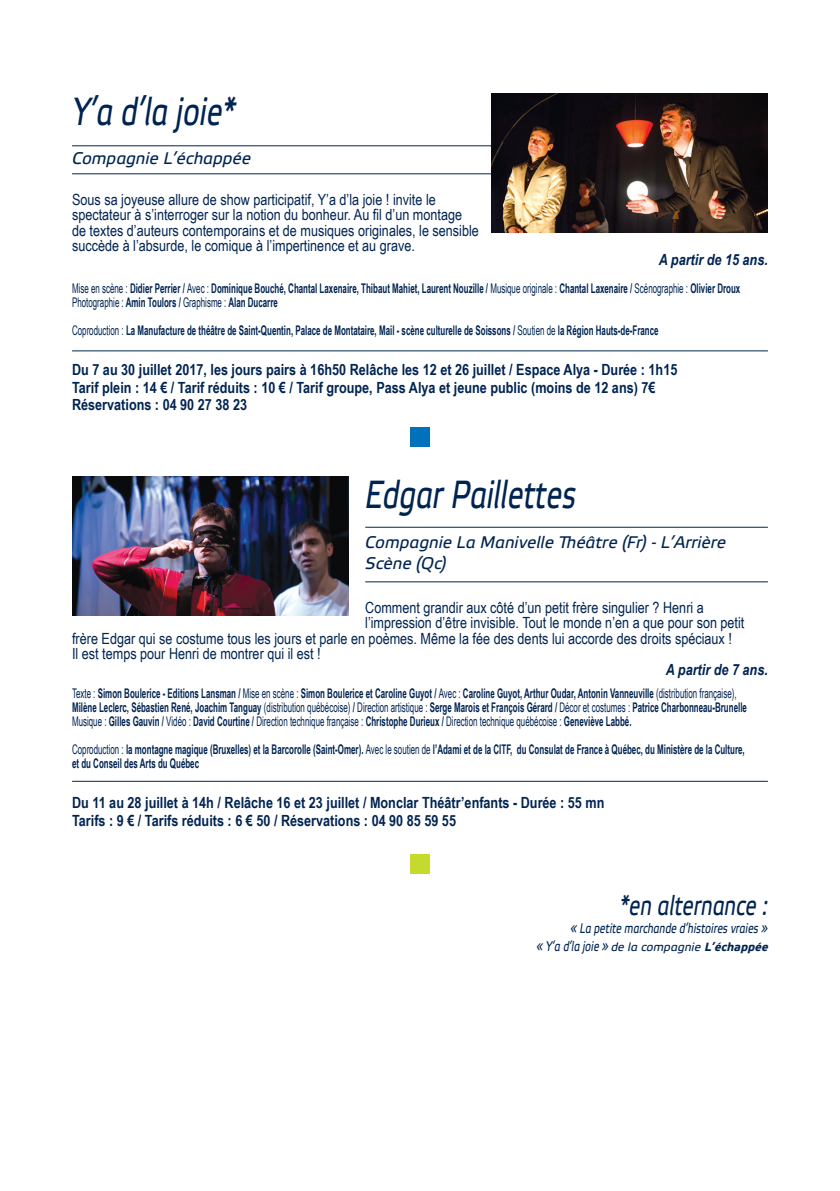
<style>
.page{position:relative;width:840px;height:1191px;background:#fff}
.page>*{position:absolute;margin:0;border:0;box-sizing:border-box;transform-origin:0 0}
.t1{font:italic 39.2px "Etelka Text";color:#002451;scale:.73 1}
.t2{font:italic 27.8px "Etelka Text";color:#002451;scale:.73 1}
.t3{font:italic 16.8px/21px "Etelka Text";color:#002451}
.t4{font:15.4px/15.4px "Arial Narrow";color:#002451}
.t5{font:700 15.4px/17.4px "Arial Narrow";color:#002451}
.t6{font:italic 700 15.4px "Arial Narrow";color:#002451}
.t7{font:italic 14px/17.8px "Etelka Text";color:#002451;text-align:right;scale:.73 1}
.t8{font:700 13.4px/14px "Arial Narrow";color:#002451;scale:.73 1}
.s1{font-weight:400}
.s2{font-size:12px}
.s3{font-weight:700;font-size:12px}
</style>
<div class="page">
<div style="left:410px;top:427px;width:19px;height:19px;background:#0072bc"></div>
<div style="left:410px;top:854px;width:19px;height:20px;background:#c6d92d"></div>
<hr style="left:72px;top:145px;width:419px;height:1px;background:#002451">
<hr style="left:72px;top:173px;width:419px;height:1px;background:#002451">
<hr style="left:72px;top:350px;width:695px;height:1px;background:#002451">
<img style="left:491px;top:93px;width:276px;height:139px">
<hr style="left:365px;top:527px;width:402px;height:1px;background:#002451">
<hr style="left:365px;top:581px;width:402px;height:1px;background:#002451">
<hr style="left:72px;top:781px;width:695px;height:1px;background:#002451">
<img style="left:72px;top:476px;width:276px;height:139px">
<h1 class="t1" style="left:72px;top:89px;width:225px">Y’a d’la joie*</h1>
<p class="t3" style="left:72px;top:149px;width:180px">Compagnie L’échappée</p>
<p class="t4" style="left:72px;top:192px;width:408px">Sous sa joyeuse allure de show participatif, Y’a d’la joie ! invite le spectateur à s’interroger sur la notion du bonheur. Au fil d’un montage de textes d’auteurs contemporains et de musiques originales, le sensible succède à l’absurde, le comique à l’impertinence et au grave.</p>
<p class="t6" style="left:658px;top:251px;width:110px">A partir de 15 ans.</p>
<p class="t8" style="left:72px;top:281px;width:916px"><span class="s1">Mise en scène :</span> Didier Perrier / <span class="s1">Avec :</span> Dominique Bouché, Chantal Laxenaire, Thibaut Mahiet, Laurent Nouzille / <span class="s1">Musique originale :</span> Chantal Laxenaire / <span class="s1">Scénographie :</span> Olivier Droux<br><span class="s1">Photographie :</span> Amin Toulors / <span class="s1">Graphisme :</span> Alan Ducarre</p>
<p class="t8" style="left:72px;top:323px;width:804px"><span class="s1">Coproduction :</span> La Manufacture de théâtre de Saint-Quentin, Palace de Montataire, Mail - scène culturelle de Soissons / <span class="s1">Soutien de</span> la Région Hauts-de-France</p>
<p class="t5" style="left:72px;top:361px;width:606px">Du 7 au 30 juillet 2017, les jours pairs à 16h50 Relâche les 12 et 26 juillet / Espace Alya - Durée : 1h15<br>Tarif plein : 14 € / Tarif réduits : 10 € / Tarif groupe, Pass Alya et jeune public (moins de 12 ans) 7€<br>Réservations : 04 90 27 38 23</p>
<h1 class="t1" style="left:365px;top:472px;width:291px">Edgar Paillettes</h1>
<p class="t3" style="left:365px;top:533px;width:362px">Compagnie La Manivelle Théâtre (Fr) - L’Arrière<br>Scène (Qc)</p>
<p class="t4" style="left:365px;top:599px;width:340px">Comment grandir aux côté d’un petit frère singulier ? Henri a</p>
<p class="t4" style="left:365px;top:615px;width:380px">l’impression d’être invisible. Tout le monde n’en a que pour son petit</p>
<p class="t4" style="left:72px;top:630px;width:661px">frère Edgar qui se costume tous les jours et parle en poèmes. Même la fée des dents lui accorde des droits spéciaux !</p>
<p class="t4" style="left:72px;top:646px;width:250px">Il est temps pour Henri de montrer qui il est !</p>
<p class="t6" style="left:665px;top:660px;width:103px">A partir de 7 ans.</p>
<p class="t8" style="left:72px;top:686px;width:925px"><span class="s1">Texte :</span> Simon Boulerice - Editions Lansman / <span class="s1">Mise en scène :</span> Simon Boulerice et Caroline Guyot / <span class="s1">Avec :</span> Caroline Guyot, Arthur Oudar, Antonin Vanneuville <span class="s1">(distribution française),<br></span>Milène Leclerc, Sébastien René, Joachim Tanguay <span class="s1">(distribution québécoise)</span> / <span class="s1">Direction artistique :</span> Serge Marois et François Gérard / <span class="s1">Décor et costumes :</span> Patrice Charbonneau-Brunelle<br><span class="s1">Musique :</span> Gilles Gauvin / <span class="s1">Vidéo :</span> David Courtine / <span class="s1">Direction technique française :</span> Christophe Durieux / <span class="s1">Direction technique québécoise :</span> Geneviève Labbé.</p>
<p class="t8" style="left:72px;top:742px;width:922px"><span class="s1">Coproduction :</span> la montagne magique (Bruxelles) et la Barcorolle (Saint-Omer). <span class="s1">Avec le soutien de</span> l’Adami et de la CITF, du Consulat de France à Québec, du Ministère de la Culture, et du Conseil des Arts du Québec</p>
<p class="t5" style="left:72px;top:794px;width:533px">Du 11 au 28 juillet à 14h / Relâche 16 et 23 juillet / Monclar Théâtr’enfants - Durée : 55 mn<br>Tarifs : 9 € / Tarifs réduits : 6 € 50 / Réservations : 04 90 85 59 55</p>
<h2 class="t2" style="left:619px;top:889px;width:204px">*en alternance :</h2>
<p class="t7" style="left:536px;top:919px;width:322px">« La petite marchande d’histoires vraies »<br>« Y’a d’la joie » <span class="s2">de la compagnie</span> <span class="s3">L’échappée</span></p>
</div>
